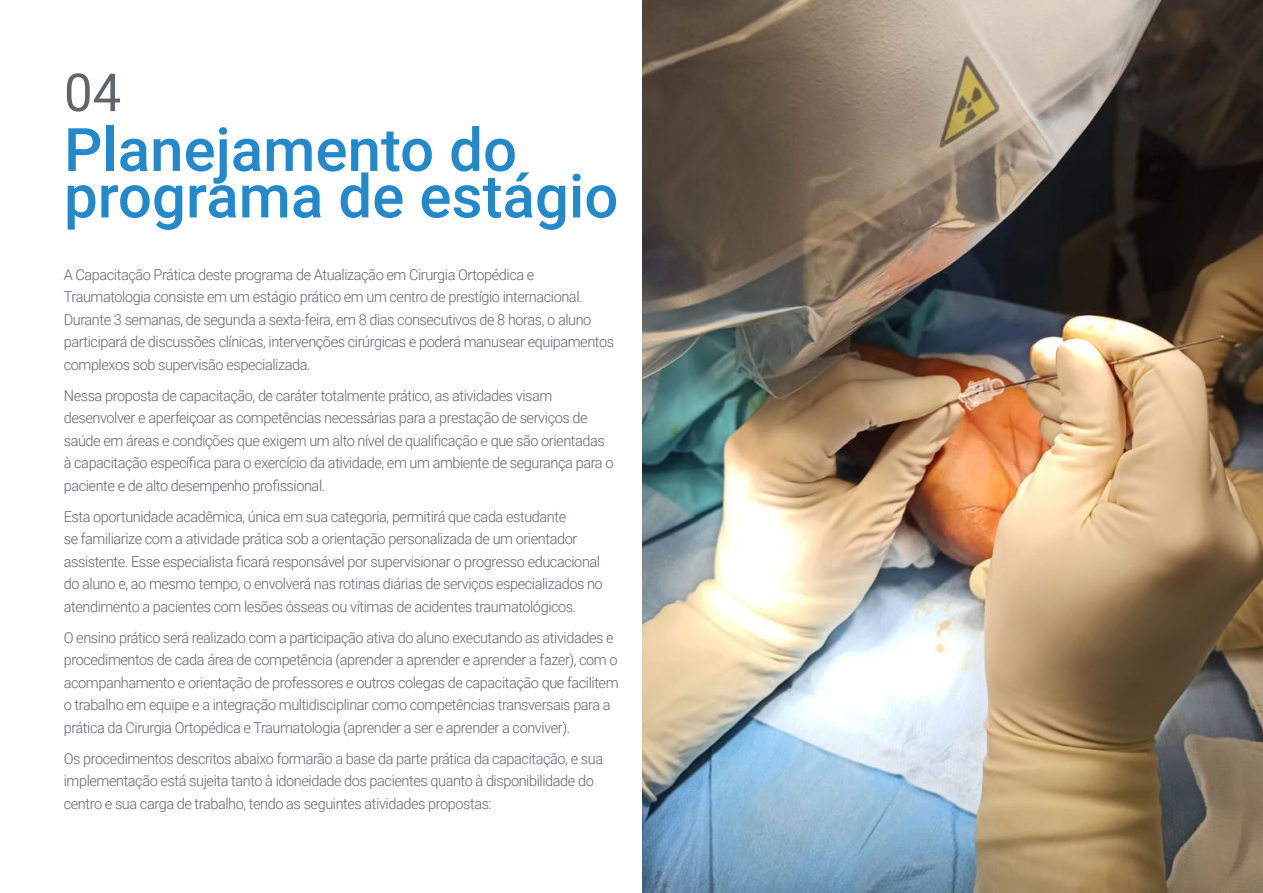
<style>
.page{position:relative;width:1263px;height:893px;background:#fff}
.page>*{position:absolute;margin:0;border:0;box-sizing:border-box;transform-origin:0 0}
.t1{font:500 60px/46.5px "Roboto";color:#2488c9}
.t2{font:52.5px "Roboto";color:#61646a}
.t3{font:300 15px/22.5px "Roboto";letter-spacing:-.03em;color:#61646a}
</style>
<div class="page">
<img style="left:642px;top:0;width:621px;height:893px">
<h2 class="t2" style="left:64px;top:56px;width:59px">04</h2>
<h1 class="t1" style="left:64px;top:124px;width:556px">Planejamento do programa de estágio</h1>
<p class="t3" style="left:64px;top:262px;width:552px">A Capacitação Prática deste programa de Atualização em Cirurgia Ortopédica e Traumatologia consiste em um estágio prático em um centro de prestígio internacional.<br>Durante 3 semanas, de segunda a sexta-feira, em 8 dias consecutivos de 8 horas, o aluno participará de discussões clínicas, intervenções cirúrgicas e poderá manusear equipamentos complexos sob supervisão especializada.</p>
<p class="t3" style="left:64px;top:383px;width:551px">Nessa proposta de capacitação, de caráter totalmente prático, as atividades visam desenvolver e aperfeiçoar as competências necessárias para a prestação de serviços de saúde em áreas e condições que exigem um alto nível de qualificação e que são orientadas à capacitação específica para o exercício da atividade, em um ambiente de segurança para o paciente e de alto desempenho profissional.</p>
<p class="t3" style="left:64px;top:504px;width:540px">Esta oportunidade acadêmica, única em sua categoria, permitirá que cada estudante<br>se familiarize com a atividade prática sob a orientação personalizada de um orientador assistente. Esse especialista ficará responsável por supervisionar o progresso educacional do aluno e, ao mesmo tempo, o envolverá nas rotinas diárias de serviços especializados no atendimento a pacientes com lesões ósseas ou vítimas de acidentes traumatológicos.</p>
<p class="t3" style="left:64px;top:625px;width:556px">O ensino prático será realizado com a participação ativa do aluno executando as atividades e procedimentos de cada área de competência (aprender a aprender e aprender a fazer), com o acompanhamento e orientação de professores e outros colegas de capacitação que facilitem o trabalho em equipe e a integração multidisciplinar como competências transversais para a prática da Cirurgia Ortopédica e Traumatologia (aprender a ser e aprender a conviver).</p>
<p class="t3" style="left:64px;top:746px;width:541px">Os procedimentos descritos abaixo formarão a base da parte prática da capacitação, e sua implementação está sujeita tanto à idoneidade dos pacientes quanto à disponibilidade do centro e sua carga de trabalho, tendo as seguintes atividades propostas:</p>
</div>
